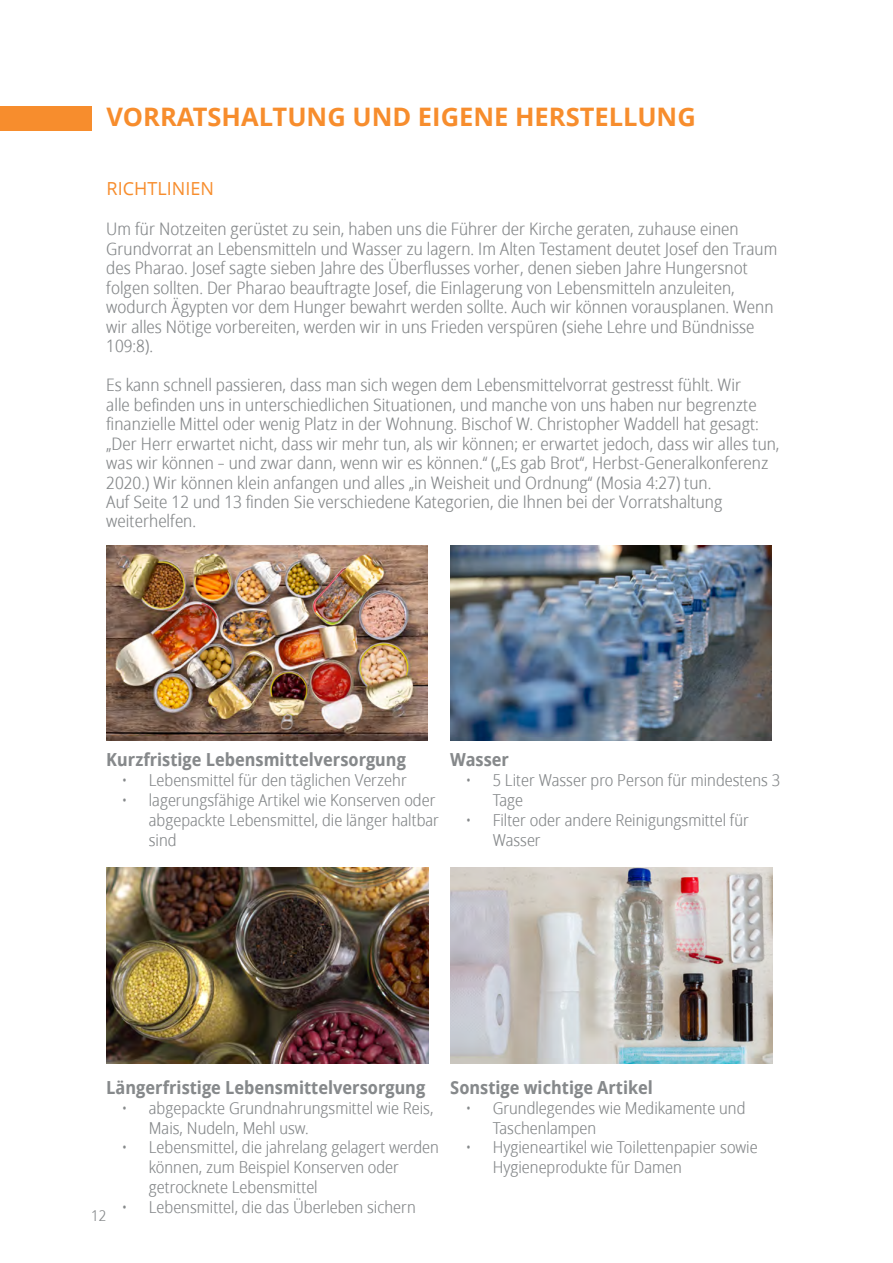
<style>
.page{position:relative;width:893px;height:1263px;background:#fff}
.page>*{position:absolute;margin:0;border:0;box-sizing:border-box;transform-origin:0 0}
.t1{font:700 25.5px "Zoramlds Lat";color:#f78d2d}
.t2{font:700 18px "Zoram Condlds Lat";color:#86898b}
.t3{font:18px "Zoramlds Lat";color:#f78d2d}
.t4{font:17.25px/19.5px "Zoram Condlds Lat";color:#86898b}
.t5{font:16.5px/19.8px "Zoram Condlds Lat";color:#86898b}
.t6{font:15px "Zoram Condlds Lat";color:#86898b}
</style>
<div class="page">
<div style="left:0;top:106px;width:91px;height:25px;background:#f78d2d"></div>
<img style="left:106px;top:546px;width:322px;height:195px">
<img style="left:450px;top:546px;width:321px;height:195px">
<img style="left:106px;top:867px;width:323px;height:196px">
<img style="left:450px;top:867px;width:323px;height:196px">
<h1 class="t1" style="left:107px;top:97px;width:591px">VORRATSHALTUNG UND EIGENE HERSTELLUNG</h1>
<p class="t3" style="left:107px;top:176px;width:109px">RICHTLINIEN</p>
<p class="t4" style="left:106px;top:219px;width:672px">Um für Notzeiten gerüstet zu sein, haben uns die Führer der Kirche geraten, zuhause einen Grundvorrat an Lebensmitteln und Wasser zu lagern. Im Alten Testament deutet Josef den Traum des Pharao. Josef sagte sieben Jahre des Überflusses vorher, denen sieben Jahre Hungersnot folgen sollten. Der Pharao beauftragte Josef, die Einlagerung von Lebensmitteln anzuleiten, wodurch Ägypten vor dem Hunger bewahrt werden sollte. Auch wir können vorausplanen. Wenn wir alles Nötige vorbereiten, werden wir in uns Frieden verspüren (siehe Lehre und Bündnisse 109:8).</p>
<p class="t4" style="left:106px;top:375px;width:675px">Es kann schnell passieren, dass man sich wegen dem Lebensmittelvorrat gestresst fühlt. Wir<br>alle befinden uns in unterschiedlichen Situationen, und manche von uns haben nur begrenzte finanzielle Mittel oder wenig Platz in der Wohnung. Bischof W. Christopher Waddell hat gesagt: „Der Herr erwartet nicht, dass wir mehr tun, als wir können; er erwartet jedoch, dass wir alles tun, was wir können – und zwar dann, wenn wir es können.“ („Es gab Brot“, Herbst-Generalkonferenz 2020.) Wir können klein anfangen und alles „in Weisheit und Ordnung“ (Mosia 4:27) tun.<br>Auf Seite 12 und 13 finden Sie verschiedene Kategorien, die Ihnen bei der Vorratshaltung weiterhelfen.</p>
<p class="t2" style="left:106px;top:746px;width:301px">Kurzfristige Lebensmittelversorgung</p>
<p class="t5" style="left:122px;top:770px;width:287px">• Lebensmittel für den täglichen Verzehr</p>
<p class="t5" style="left:149px;top:790px;width:292px;text-indent:-27px">• lagerungsfähige Artikel wie Konserven oder abgepackte Lebensmittel, die länger haltbar sind</p>
<p class="t2" style="left:450px;top:746px;width:60px">Wasser</p>
<p class="t5" style="left:493px;top:770px;width:289px;text-indent:-27px">• 5 Liter Wasser pro Person für mindestens 3<br>Tage</p>
<p class="t5" style="left:493px;top:810px;width:258px;text-indent:-27px">• Filter oder andere Reinigungsmittel für<br>Wasser</p>
<p class="t2" style="left:106px;top:1074px;width:320px">Längerfristige Lebensmittelversorgung</p>
<p class="t5" style="left:149px;top:1098px;width:286px;text-indent:-27px">• abgepackte Grundnahrungsmittel wie Reis,<br>Mais, Nudeln, Mehl usw.</p>
<p class="t5" style="left:149px;top:1137px;width:292px;text-indent:-27px">• Lebensmittel, die jahrelang gelagert werden können, zum Beispiel Konserven oder getrocknete Lebensmittel</p>
<p class="t5" style="left:122px;top:1197px;width:296px">• Lebensmittel, die das Überleben sichern</p>
<p class="t6" style="left:91px;top:1205px;width:17px">12</p>
<p class="t2" style="left:450px;top:1074px;width:204px">Sonstige wichtige Artikel</p>
<p class="t5" style="left:493px;top:1098px;width:254px;text-indent:-27px">• Grundlegendes wie Medikamente und<br>Taschenlampen</p>
<p class="t5" style="left:493px;top:1137px;width:266px;text-indent:-27px">• Hygieneartikel wie Toilettenpapier sowie<br>Hygieneprodukte für Damen</p>
</div>
